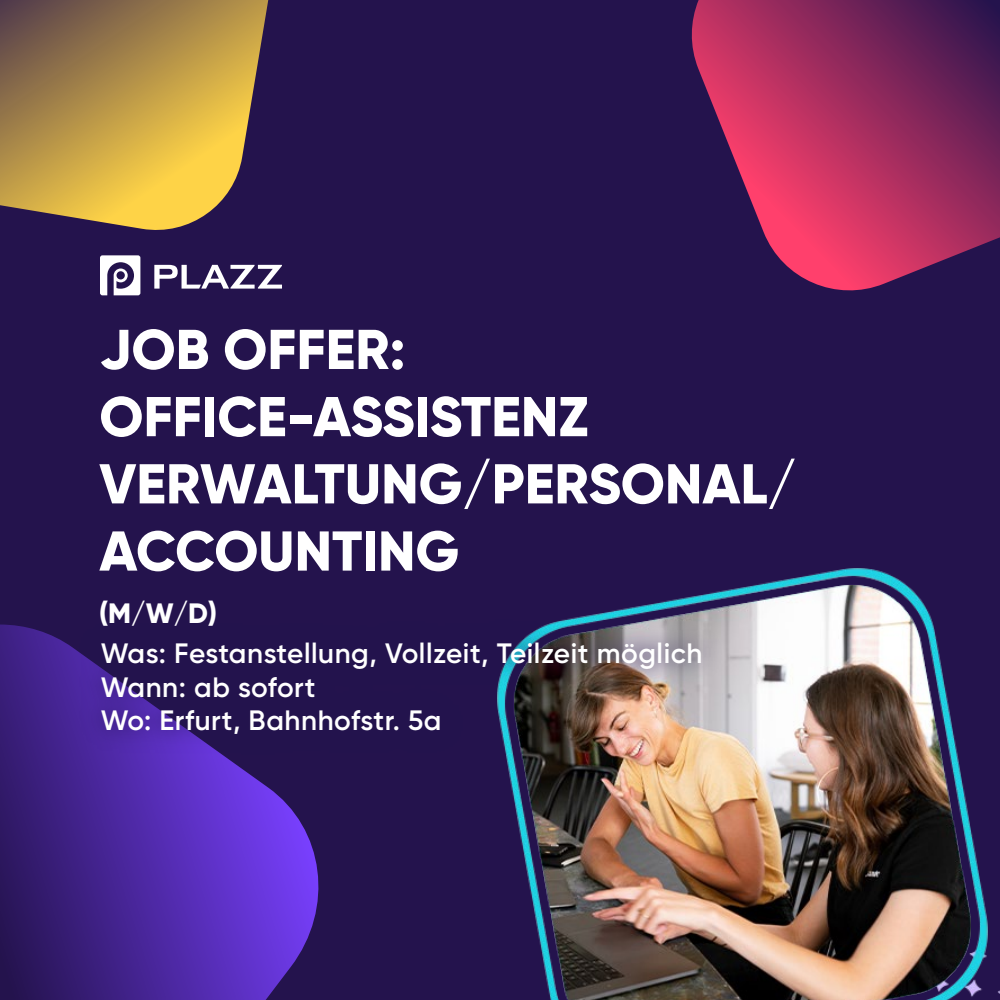
<style>
.page{position:relative;width:1000px;height:1000px;background:#24134d}
.page>*{position:absolute;margin:0;border:0;box-sizing:border-box;transform-origin:0 0}
.t1{font:800 56px/67.2px "Gilroy";color:#fff}
.t2{font:600 28px/33.6px "Gilroy";letter-spacing:.02em;color:#fff}
.t3{font:800 28px "Gilroy";color:#fff}
</style>
<div class="page">
<svg style="left:0;top:0;width:268px;height:230px;background:#ac8b48"></svg>
<svg style="left:100px;top:255px;width:40px;height:40px"></svg>
<svg style="left:154px;top:265px;width:128px;height:24px"></svg>
<svg style="left:691px;top:0;width:309px;height:291px"></svg>
<img style="left:629px;top:568px;width:371px;height:432px">
<svg style="left:0;top:625px;width:70px;height:375px;background:#361c74"></svg>
<img style="left:70px;top:608px;width:814px;height:392px">
<h1 class="t1" style="left:99px;top:316px;width:699px">JOB OFFER:<br>OFFICE-ASSISTENZ<br>VERWALTUNG/PERSONAL/<br>ACCOUNTING</h1>
<p class="t3" style="left:99px;top:596px;width:119px">(M/W/D)</p>
<p class="t2" style="left:101px;top:636px;width:603px">Was: Festanstellung, Vollzeit, Teilzeit möglich<br>Wann: ab sofort<br>Wo: Erfurt, Bahnhofstr. 5a</p>
</div>
